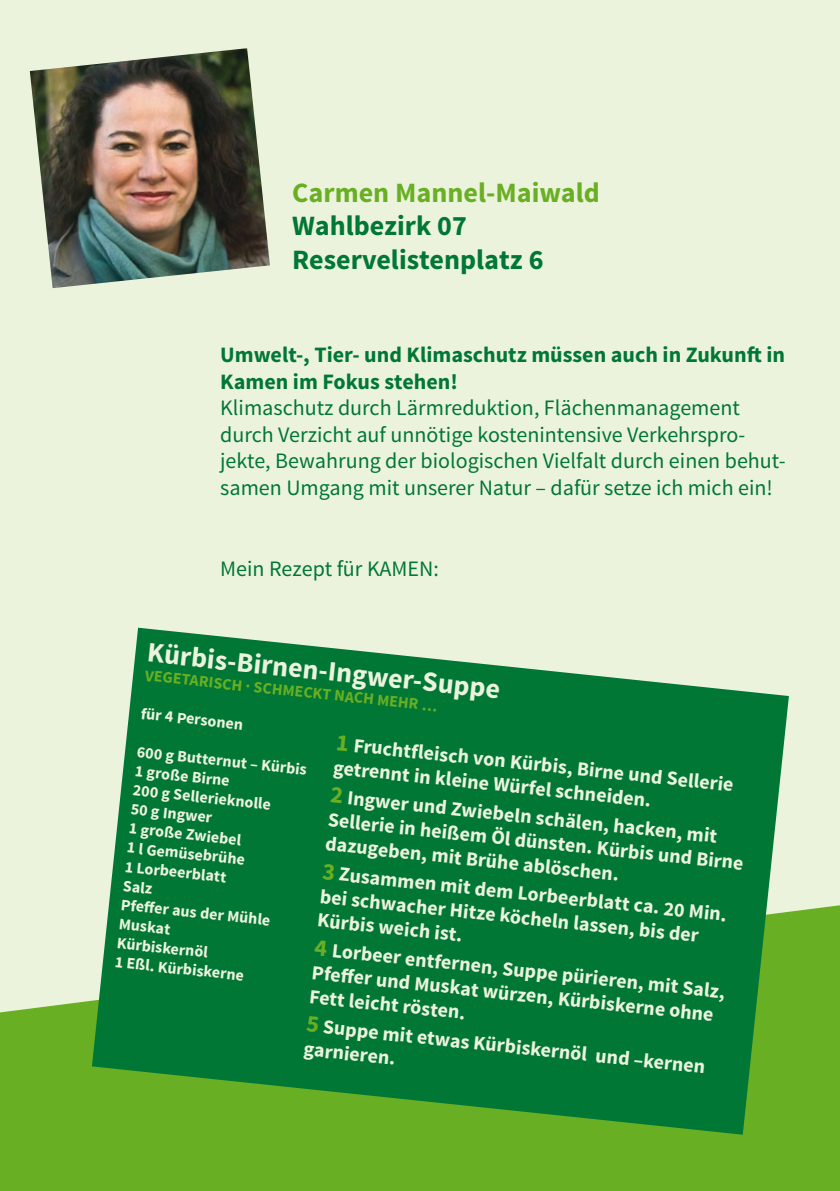
<style>
.page{position:relative;width:840px;height:1191px;background:#fff}
.page>*{position:absolute;margin:0;border:0;box-sizing:border-box;transform-origin:0 0}
.t1{font:700 28px "Source Sans Pro";color:#007734}
.t2{font:700 28px "Source Sans Pro";color:#ecf3dd}
.t3{font:700 28px "Source Sans Pro";color:#69af23}
.t4{font:22px/26.4px "Source Sans Pro";color:#007734}
.t5{font:700 22px/26.4px "Source Sans Pro";color:#007734}
.t6{font:700 20px/24px "Source Sans Pro";color:#ecf3dd}
.t7{font:700 16px/19.2px "Source Sans Pro";color:#ecf3dd}
.t8{font:700 16px "Source Sans Pro";color:#69af23}
.s1{font-size:24px;color:#69af23}
</style>
<div class="page">
<div style="left:0;top:0;width:839px;height:1191px;background:#ecf3dd"></div>
<svg style="left:0;top:905px;width:839px;height:286px;background:#78b739"></svg>
<svg style="left:86px;top:627px;width:708px;height:513px;background:#238944"></svg>
<img style="left:30px;top:48px;width:240px;height:240px">
<h1 class="t3" style="left:292px;top:174px;width:309px">Carmen Mannel-Maiwald</h1>
<h1 class="t1" style="left:292px;top:208px;width:176px">Wahlbezirk 07</h1>
<h1 class="t1" style="left:220px;top:241px;width:46px">R</h1>
<h1 class="t1" style="left:309px;top:241px;width:235px">eservelistenplatz 6</h1>
<p class="t5" style="left:220px;top:343px;width:566px">Umwelt-, Tier- und Klimaschutz müssen auch in Zukunft in<br>Kamen im Fokus stehen!</p>
<p class="t4" style="left:220px;top:395px;width:566px">Klimaschutz durch Lärmreduktion, Flächenmanagement durch Verzicht auf unnötige kostenintensive Verkehrspro&shy;jekte, Bewahrung der biologischen Vielfalt durch einen behut&shy;samen Umgang mit unserer Natur – dafür setze ich mich ein!</p>
<p class="t4" style="left:220px;top:556px;width:220px">Mein Rezept für KAMEN:</p>
<h1 class="t2" style="left:149px;top:634px;width:188px;rotate:6deg">Kürbis-Birnen-</h1>
<h1 class="t2" style="left:330px;top:653px;width:175px;rotate:6deg">Ingwer-Suppe</h1>
<p class="t8" style="left:146px;top:665px;width:295px;rotate:6deg">VEGetarisch . Schmeckt nach mehr …</p>
<p class="t7" style="left:142px;top:704px;width:105px;rotate:6deg">für4 Personen</p>
<p class="t7" style="left:138px;top:742px;width:172px;rotate:6deg">600 g Butternut – Kürbis<br>1 große Birne<br>200 g Sellerieknolle<br>50 g Ingwer<br>1 große Zwiebel<br>1 lGemüsebrühe<br>1 Lorbeerblatt<br>Salz<br>Pfeff eraus derMühle<br>Muskat<br>Kürbiskernöl<br>1 Eßl. Kürbiskerne</p>
<p class="t6" style="left:337px;top:732px;width:401px;rotate:6deg"><span class="s1">1</span> Fruchtfleisch von Kürbis, Birne und Sellerie getrennt in kleine Würfelschneiden.</p>
<p class="t6" style="left:331px;top:784px;width:419px;rotate:6deg"><span class="s1">2</span> Ingwerund Zwiebeln schälen, hacken, mit<br>Sellerie in heißem Öldünsten. Kürbis und Birne dazugeben, mit Brühe ablöschen.</p>
<p class="t6" style="left:323px;top:861px;width:408px;rotate:6deg"><span class="s1">3</span> Zusammen mit dem Lorbeerblatt ca. 20 Min. bei schwacherHitze köcheln lassen, bis der<br>Kürbis weich ist.</p>
<p class="t6" style="left:315px;top:937px;width:414px;rotate:6deg"><span class="s1">4</span> Lorbeerentfernen, Suppe pürieren, mit Salz,<br>Pfefferund Muskat würzen, Kürbiskerne ohne<br>Fett leicht rösten.</p>
<p class="t6" style="left:307px;top:1013px;width:404px;rotate:6deg"><span class="s1">5</span> Suppe mit etwas Kürbiskernöl und –kernen garnieren.</p>
</div>
